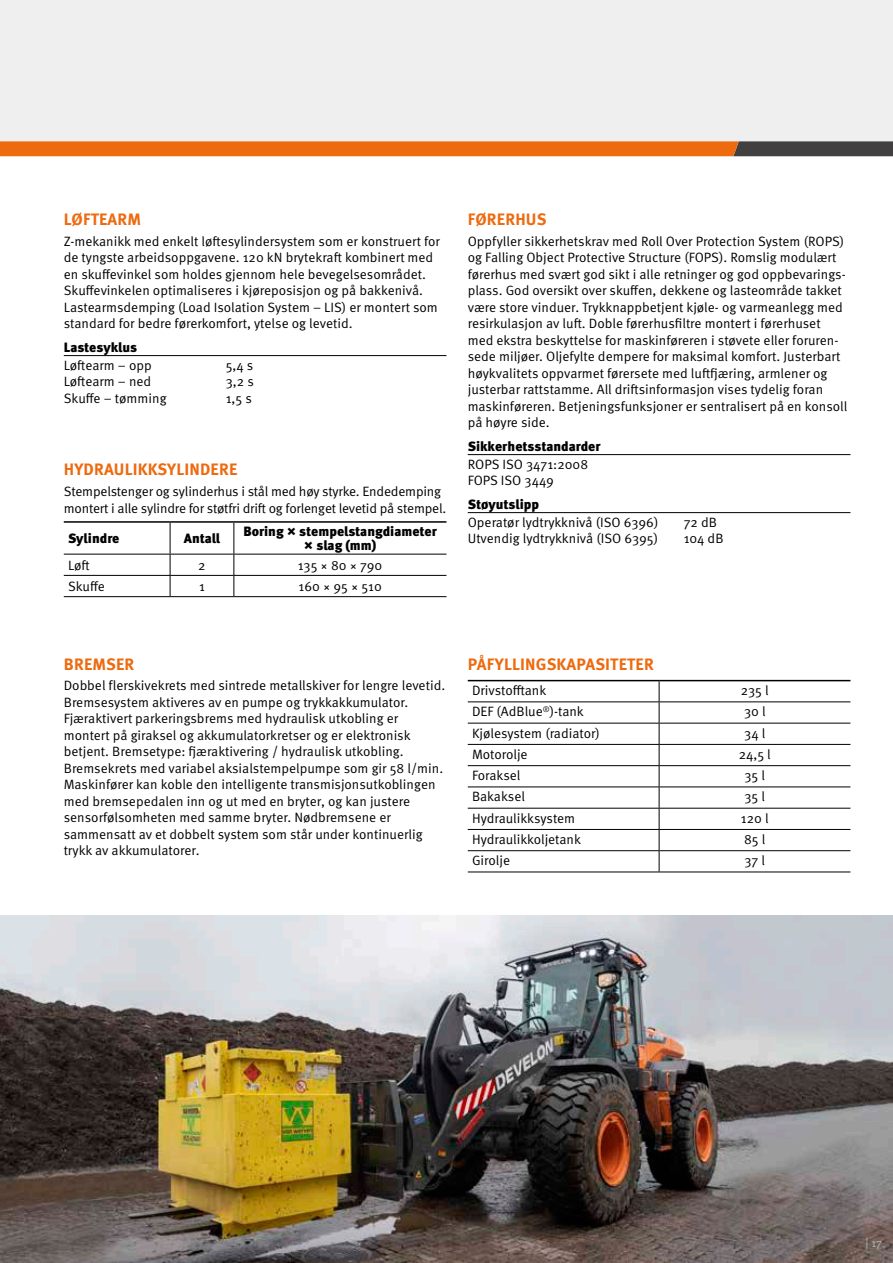
<style>
.page{position:relative;width:893px;height:1263px;background:#fff}
.page>*{position:absolute;margin:0;border:0;box-sizing:border-box;transform-origin:0 0}
.t1{font:700 16.5px "Meta Pro";letter-spacing:.01em;color:#ed6a0f}
.t2{font:13.5px/16.5px "Meta Pro Norm";color:#000}
.t3{font:900 13.5px/13.5px "Meta Pro";color:#000;text-align:center}
.t4{font:12px "Meta Pro Norm";color:#b2b2b2}
</style>
<div class="page">
<div style="left:0;top:0;width:893px;height:141px;background:#efefef"></div>
<svg style="left:0;top:141px;width:893px;height:15px;background:#cf661d"></svg>
<img style="left:0;top:915px;width:893px;height:348px">
<hr style="left:468px;top:454px;width:382px;height:1px;background:#000">
<hr style="left:468px;top:512px;width:382px;height:1px;background:#000">
<hr style="left:468px;top:701px;width:191px;height:1px;background:#000">
<hr style="left:659px;top:701px;width:191px;height:1px;background:#000">
<hr style="left:468px;top:723px;width:191px;height:1px;background:#000">
<hr style="left:659px;top:723px;width:191px;height:1px;background:#000">
<hr style="left:468px;top:744px;width:191px;height:1px;background:#000">
<hr style="left:659px;top:744px;width:191px;height:1px;background:#000">
<hr style="left:468px;top:765px;width:191px;height:1px;background:#000">
<hr style="left:659px;top:765px;width:191px;height:1px;background:#000">
<hr style="left:468px;top:786px;width:191px;height:1px;background:#000">
<hr style="left:659px;top:786px;width:191px;height:1px;background:#000">
<hr style="left:468px;top:808px;width:191px;height:1px;background:#000">
<hr style="left:659px;top:808px;width:191px;height:1px;background:#000">
<hr style="left:468px;top:829px;width:191px;height:1px;background:#000">
<hr style="left:659px;top:829px;width:191px;height:1px;background:#000">
<hr style="left:468px;top:850px;width:191px;height:1px;background:#000">
<hr style="left:659px;top:850px;width:191px;height:1px;background:#000">
<svg style="left:659px;top:681px;width:1px;height:190px"></svg>
<hr style="left:468px;top:871px;width:191px;height:1px;background:#000">
<hr style="left:659px;top:871px;width:191px;height:1px;background:#000">
<hr style="left:468px;top:680px;width:191px;height:1px;background:#000">
<hr style="left:659px;top:680px;width:191px;height:1px;background:#000">
<hr style="left:64px;top:355px;width:382px;height:1px;background:#000">
<hr style="left:170px;top:523px;width:1px;height:31px;background:#000">
<hr style="left:233px;top:523px;width:1px;height:31px;background:#000">
<hr style="left:64px;top:575px;width:106px;height:1px;background:#000">
<hr style="left:170px;top:575px;width:64px;height:1px;background:#000">
<svg style="left:170px;top:555px;width:1px;height:41px"></svg>
<hr style="left:234px;top:575px;width:212px;height:1px;background:#000">
<svg style="left:233px;top:555px;width:1px;height:41px"></svg>
<hr style="left:64px;top:596px;width:106px;height:1px;background:#000">
<hr style="left:170px;top:596px;width:64px;height:1px;background:#000">
<hr style="left:234px;top:596px;width:212px;height:1px;background:#000">
<hr style="left:64px;top:554px;width:106px;height:1px;background:#000">
<hr style="left:170px;top:554px;width:64px;height:1px;background:#000">
<hr style="left:234px;top:554px;width:212px;height:1px;background:#000">
<hr style="left:64px;top:521px;width:106px;height:2px;background:#000">
<hr style="left:170px;top:521px;width:64px;height:2px;background:#000">
<hr style="left:234px;top:521px;width:212px;height:2px;background:#000">
<p class="t1" style="left:64px;top:206px;width:79px">LØFTEARM</p>
<p class="t2" style="left:64px;top:232px;width:378px">Z-mekanikk med enkelt løftesylindersystem som er konstruert for de tyngste arbeidsoppgavene. 120 kN brytekraft kombinert med en skuffevinkel som holdes gjennom hele bevegelsesområdet.<br>Skuffevinkelen optimaliseres i kjøreposisjon og på bakkenivå.<br>Lastearmsdemping (Load Isolation System – LIS) er montert som standard for bedre førerkomfort, ytelse og levetid.</p>
<p class="t3" style="left:64px;top:340px;width:75px">Lastesyklus</p>
<p class="t2" style="left:64px;top:356px;width:90px">Løftearm – opp</p>
<p class="t2" style="left:226px;top:356px;width:29px">5,4 s</p>
<p class="t2" style="left:64px;top:372px;width:89px">Løftearm – ned</p>
<p class="t2" style="left:226px;top:372px;width:30px">3,2 s</p>
<p class="t2" style="left:64px;top:389px;width:104px">Skuffe – tømming</p>
<p class="t2" style="left:226px;top:389px;width:28px">1,5 s</p>
<p class="t1" style="left:64px;top:457px;width:175px">HYDRAULIKKSYLINDERE</p>
<p class="t2" style="left:64px;top:482px;width:384px">Stempelstenger og sylinderhus i stål med høy styrke. Endedemping montert i alle sylindre for støtfri drift og forlenget levetid på stempel.</p>
<p class="t3" style="left:68px;top:531px;width:53px">Sylindre</p>
<p class="t3" style="left:184px;top:531px;width:38px">Antall</p>
<p class="t3" style="left:243px;top:524px;width:195px">Boring × stempelstangdiameter × slag (mm)</p>
<p class="t2" style="left:68px;top:556px;width:23px">Løft</p>
<p class="t2" style="left:198px;top:556px;width:9px">2</p>
<p class="t2" style="left:298px;top:556px;width:86px">135 × 80 × 790</p>
<p class="t2" style="left:68px;top:577px;width:38px">Skuffe</p>
<p class="t2" style="left:199px;top:577px;width:7px">1</p>
<p class="t2" style="left:298px;top:577px;width:85px">160 × 95 × 510</p>
<p class="t1" style="left:468px;top:206px;width:80px">FØRERHUS</p>
<p class="t2" style="left:468px;top:232px;width:381px">Oppfyller sikkerhetskrav med Roll Over Protection System (ROPS) og Falling Object Protective Structure (FOPS). Romslig modulært førerhus med svært god sikt i alle retninger og god oppbevarings&shy;plass. God oversikt over skuffen, dekkene og lasteområde takket være store vinduer. Trykknappbetjent kjøle- og varmeanlegg med resirkulasjon av luft. Doble førerhusfiltre montert i førerhuset med ekstra beskyttelse for maskinføreren i støvete eller foruren&shy;sede miljøer. Oljefylte dempere for maksimal komfort. Justerbart høykvalitets oppvarmet førersete med luftfjæring, armlener og justerbar rattstamme. All driftsinformasjon vises tydelig foran maskinføreren. Betjeningsfunksjoner er sentralisert på en konsoll på høyre side.</p>
<p class="t3" style="left:468px;top:439px;width:134px">Sikkerhetsstandarder</p>
<p class="t2" style="left:468px;top:455px;width:122px">ROPS ISO 3471:2008<br>FOPS ISO 3449</p>
<p class="t3" style="left:468px;top:497px;width:73px">Støyutslipp</p>
<p class="t2" style="left:468px;top:513px;width:192px">Operatør lydtrykknivå (ISO 6396)</p>
<p class="t2" style="left:684px;top:513px;width:35px">72 dB</p>
<p class="t2" style="left:468px;top:529px;width:192px">Utvendig lydtrykknivå (ISO 6395)</p>
<p class="t2" style="left:684px;top:529px;width:41px">104 dB</p>
<p class="t1" style="left:64px;top:651px;width:72px">BREMSER</p>
<p class="t2" style="left:64px;top:676px;width:383px">Dobbel flerskivekrets med sintrede metallskiver for lengre levetid.<br>Bremsesystem aktiveres av en pumpe og trykkakkumulator.<br>Fjæraktivert parkeringsbrems med hydraulisk utkobling er montert på giraksel og akkumulatorkretser og er elektronisk betjent. Bremsetype: fjæraktivering / hydraulisk utkobling.<br>Bremsekrets med variabel aksialstempelpumpe som gir 58 l/min.<br>Maskinfører kan koble den intelligente transmisjonsutkoblingen med bremsepedalen inn og ut med en bryter, og kan justere sensorfølsomheten med samme bryter. Nødbremsene er sammensatt av et dobbelt system som står under kontinuerlig trykk av akkumulatorer.</p>
<p class="t1" style="left:468px;top:651px;width:188px">PÅFYLLINGSKAPASITETER</p>
<p class="t2" style="left:472px;top:681px;width:76px">Drivstofftank</p>
<p class="t2" style="left:741px;top:681px;width:29px">235 l</p>
<p class="t2" style="left:472px;top:702px;width:113px">DEF (AdBlue<sup>®</sup>)-tank</p>
<p class="t2" style="left:744px;top:702px;width:23px">30 l</p>
<p class="t2" style="left:472px;top:724px;width:129px">Kjølesystem (radiator)</p>
<p class="t2" style="left:744px;top:724px;width:23px">34 l</p>
<p class="t2" style="left:472px;top:745px;width:57px">Motorolje</p>
<p class="t2" style="left:739px;top:745px;width:34px">24,5 l</p>
<p class="t2" style="left:472px;top:766px;width:50px">Foraksel</p>
<p class="t2" style="left:744px;top:766px;width:22px">35 l</p>
<p class="t2" style="left:472px;top:787px;width:55px">Bakaksel</p>
<p class="t2" style="left:744px;top:787px;width:22px">35 l</p>
<p class="t2" style="left:472px;top:809px;width:105px">Hydraulikksystem</p>
<p class="t2" style="left:741px;top:809px;width:29px">120 l</p>
<p class="t2" style="left:472px;top:830px;width:110px">Hydraulikkoljetank</p>
<p class="t2" style="left:744px;top:830px;width:23px">85 l</p>
<p class="t2" style="left:472px;top:851px;width:40px">Girolje</p>
<p class="t2" style="left:744px;top:851px;width:22px">37 l</p>
<p class="t4" style="left:865px;top:1233px;width:18px">| 17</p>
</div>
